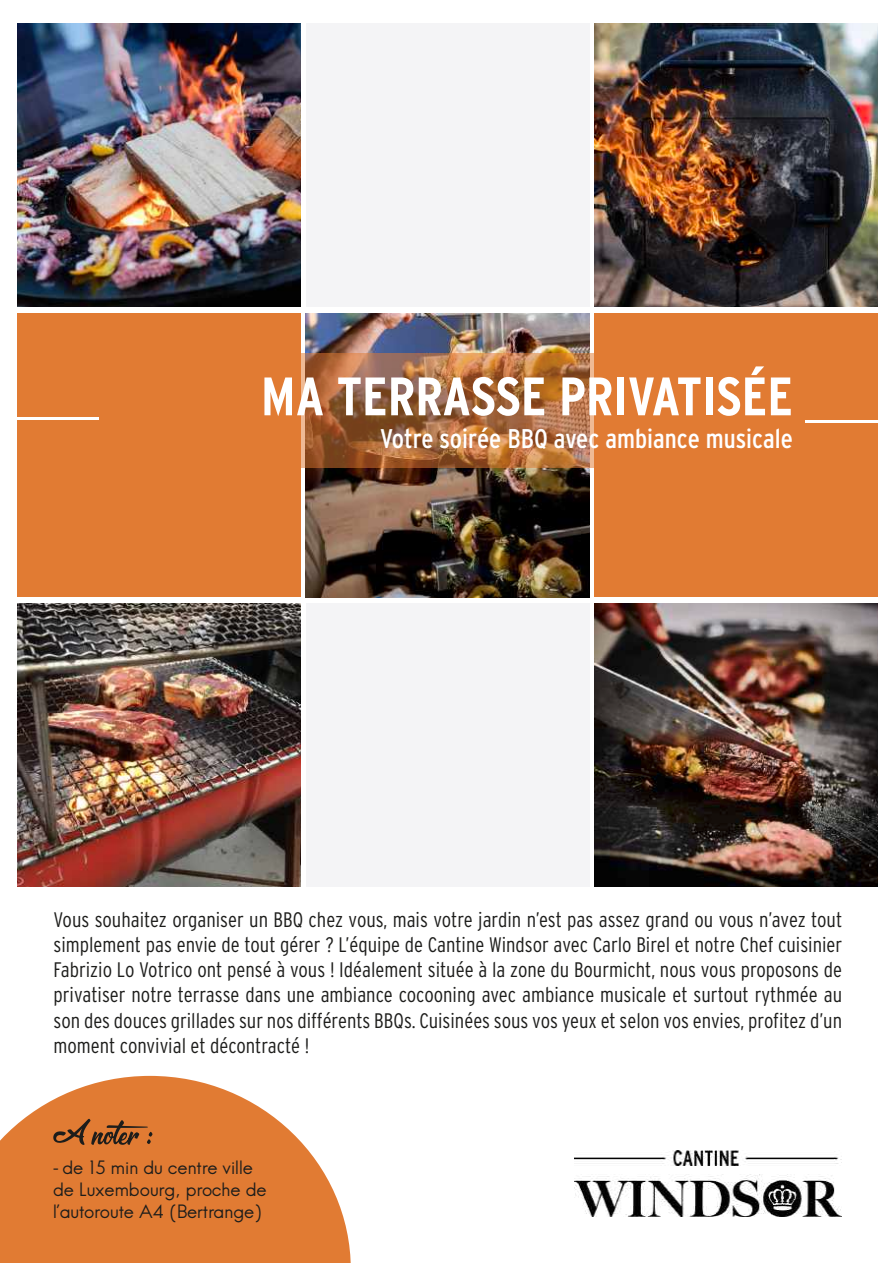
<style>
.page{position:relative;width:893px;height:1263px;background:#fff}
.page>*{position:absolute;margin:0;border:0;box-sizing:border-box;transform-origin:0 0}
.t1{font:700 54px "Interstate Condensed";color:#fff}
.t2{font:27px "Interstate Condensed";color:#fff}
.t3{font:300 21px/25.2px "Interstate Condensed";color:#1d1d1b;text-align:justify}
.t4{font:18px/21.6px "Hans Kendrick";color:#1d1d1b}
.s1{font-family:"Myriad Pro"}
</style>
<div class="page">
<img style="left:17px;top:23px;width:284px;height:284px">
<div style="left:306px;top:23px;width:283px;height:284px;background:#f4f4f6"></div>
<img style="left:594px;top:23px;width:284px;height:284px">
<div style="left:17px;top:314px;width:284px;height:283px;background:#e17b33"></div>
<img style="left:306px;top:314px;width:283px;height:283px">
<div style="left:594px;top:314px;width:284px;height:283px;background:#e17b33"></div>
<img style="left:17px;top:603px;width:284px;height:284px">
<div style="left:306px;top:603px;width:283px;height:284px;background:#f4f4f6"></div>
<img style="left:594px;top:603px;width:284px;height:284px">
<svg style="left:301px;top:353px;width:577px;height:115px;fill:#e17b33"></svg>
<img style="left:574px;top:1150px;width:267px;height:67px">
<hr style="left:805px;top:420px;width:84px;height:2px;background:#fff">
<hr style="left:3px;top:417px;width:96px;height:3px;background:#fff">
<svg style="left:0;top:1076px;width:351px;height:187px;fill:#e17b33"></svg>
<svg style="left:53px;top:1119px;width:99px;height:26px;background:#aa602c"></svg>
<h1 class="t1" style="left:261px;top:366px;width:534px">MA TERRASSE PRIVATISÉE</h1>
<p class="t2" style="left:380px;top:423px;width:414px">Votre soirée BBQ avec ambiance musicale</p>
<p class="t3" style="left:54px;top:907px;width:790px">Vous souhaitez organiser un BBQ chez vous, mais votre jardin n’est pas assez grand ou vous n’avez tout simplement pas envie de tout gérer ? L’équipe de Cantine Windsor avec Carlo Birel et notre Chef cuisinier Fabrizio Lo Votrico ont pensé à vous ! Idéalement située à la zone du Bourmicht, nous vous proposons de privatiser notre terrasse dans une ambiance cocooning avec ambiance musicale et surtout rythmée au son des douces grillades sur nos différents BBQs. Cuisinées sous vos yeux et selon vos envies, profitez d’un moment convivial et décontracté !</p>
<p class="t4" style="left:53px;top:1157px;width:215px"><span class="s1">-</span> de 15 min du centre ville de Luxembourg, proche de l’autoroute A4 (Bertrange)</p>
</div>
